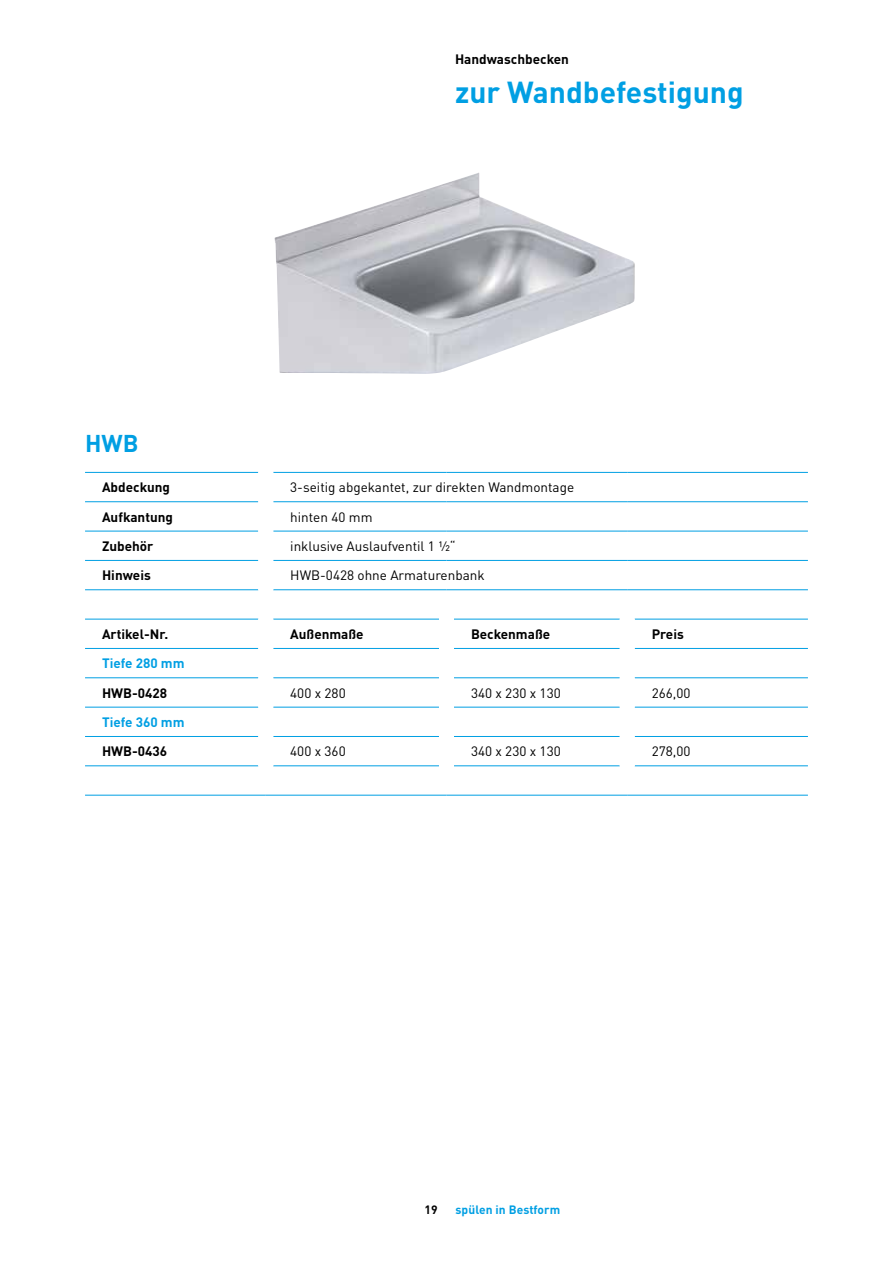
<style>
.page{position:relative;width:893px;height:1263px;background:#fff}
.page>*{position:absolute;margin:0;border:0;box-sizing:border-box;transform-origin:0 0}
.t1{font:700 30px "DIN Pro";color:#009fe3}
.t2{font:700 24px "DIN Pro";color:#009fe3}
.t3{font:13.5px "DIN Pro";color:#000}
.t4{font:700 13.5px "DIN Pro";color:#000}
.t5{font:700 13.5px "DIN Pro";color:#009fe3}
.t6{font:700 12px "DIN Pro";letter-spacing:.005em;color:#009fe3}
.t7{font:700 12px "DIN Pro";color:#000}
</style>
<div class="page">
<hr style="left:85px;top:472px;width:173px;height:1px;background:#009fe3">
<hr style="left:273px;top:472px;width:173px;height:1px;background:#009fe3">
<hr style="left:446px;top:472px;width:181px;height:1px;background:#009fe3">
<hr style="left:627px;top:472px;width:181px;height:1px;background:#009fe3">
<hr style="left:85px;top:501px;width:173px;height:1px;background:#009fe3">
<hr style="left:273px;top:501px;width:173px;height:1px;background:#009fe3">
<hr style="left:446px;top:501px;width:181px;height:1px;background:#009fe3">
<hr style="left:627px;top:501px;width:181px;height:1px;background:#009fe3">
<hr style="left:85px;top:531px;width:173px;height:1px;background:#009fe3">
<hr style="left:273px;top:531px;width:173px;height:1px;background:#009fe3">
<hr style="left:446px;top:531px;width:181px;height:1px;background:#009fe3">
<hr style="left:627px;top:531px;width:181px;height:1px;background:#009fe3">
<hr style="left:85px;top:560px;width:173px;height:1px;background:#009fe3">
<hr style="left:273px;top:560px;width:173px;height:1px;background:#009fe3">
<hr style="left:446px;top:560px;width:181px;height:1px;background:#009fe3">
<hr style="left:627px;top:560px;width:181px;height:1px;background:#009fe3">
<hr style="left:85px;top:589px;width:173px;height:1px;background:#009fe3">
<hr style="left:273px;top:589px;width:173px;height:1px;background:#009fe3">
<hr style="left:446px;top:589px;width:181px;height:1px;background:#009fe3">
<hr style="left:627px;top:589px;width:181px;height:1px;background:#009fe3">
<hr style="left:85px;top:619px;width:173px;height:1px;background:#009fe3">
<hr style="left:273px;top:619px;width:166px;height:1px;background:#009fe3">
<hr style="left:454px;top:619px;width:166px;height:1px;background:#009fe3">
<hr style="left:635px;top:619px;width:173px;height:1px;background:#009fe3">
<hr style="left:85px;top:648px;width:173px;height:1px;background:#009fe3">
<hr style="left:273px;top:648px;width:166px;height:1px;background:#009fe3">
<hr style="left:454px;top:648px;width:166px;height:1px;background:#009fe3">
<hr style="left:635px;top:648px;width:173px;height:1px;background:#009fe3">
<hr style="left:85px;top:677px;width:173px;height:1px;background:#009fe3">
<hr style="left:273px;top:677px;width:166px;height:1px;background:#009fe3">
<hr style="left:454px;top:677px;width:166px;height:1px;background:#009fe3">
<hr style="left:635px;top:677px;width:173px;height:1px;background:#009fe3">
<hr style="left:85px;top:707px;width:173px;height:1px;background:#009fe3">
<hr style="left:273px;top:707px;width:166px;height:1px;background:#009fe3">
<hr style="left:454px;top:707px;width:166px;height:1px;background:#009fe3">
<hr style="left:635px;top:707px;width:173px;height:1px;background:#009fe3">
<hr style="left:85px;top:736px;width:173px;height:1px;background:#009fe3">
<hr style="left:273px;top:736px;width:166px;height:1px;background:#009fe3">
<hr style="left:454px;top:736px;width:166px;height:1px;background:#009fe3">
<hr style="left:635px;top:736px;width:173px;height:1px;background:#009fe3">
<hr style="left:85px;top:765px;width:173px;height:1px;background:#009fe3">
<hr style="left:273px;top:765px;width:166px;height:1px;background:#009fe3">
<hr style="left:454px;top:765px;width:166px;height:1px;background:#009fe3">
<hr style="left:635px;top:765px;width:173px;height:1px;background:#009fe3">
<hr style="left:85px;top:795px;width:181px;height:1px;background:#009fe3">
<hr style="left:266px;top:795px;width:180px;height:1px;background:#009fe3">
<hr style="left:446px;top:795px;width:181px;height:1px;background:#009fe3">
<hr style="left:627px;top:795px;width:181px;height:1px;background:#009fe3">
<img style="left:274px;top:173px;width:361px;height:201px">
<p class="t4" style="left:455px;top:48px;width:115px">Handwaschbecken</p>
<h1 class="t1" style="left:455px;top:69px;width:290px">zur Wandbefestigung</h1>
<h2 class="t2" style="left:85px;top:425px;width:55px">HWB</h2>
<p class="t4" style="left:102px;top:477px;width:70px">Abdeckung</p>
<p class="t3" style="left:290px;top:477px;width:285px">3-seitig abgekantet, zur direkten Wandmontage</p>
<p class="t4" style="left:102px;top:506px;width:73px">Aufkantung</p>
<p class="t3" style="left:290px;top:506px;width:84px">hinten 40 mm</p>
<p class="t4" style="left:102px;top:535px;width:53px">Zubehör</p>
<p class="t3" style="left:290px;top:536px;width:167px">inklusive Auslaufventil 1 ½“</p>
<p class="t4" style="left:102px;top:565px;width:50px">Hinweis</p>
<p class="t3" style="left:290px;top:565px;width:196px">HWB-0428 ohne Armaturenbank</p>
<p class="t4" style="left:102px;top:623px;width:68px">Artikel-Nr.</p>
<p class="t4" style="left:290px;top:623px;width:75px">Außenmaße</p>
<p class="t4" style="left:471px;top:623px;width:81px">Beckenmaße</p>
<p class="t4" style="left:652px;top:623px;width:34px">Preis</p>
<p class="t5" style="left:102px;top:653px;width:84px">Tiefe 280 mm</p>
<p class="t4" style="left:102px;top:682px;width:67px">HWB-0428</p>
<p class="t3" style="left:290px;top:682px;width:57px">400 x 280</p>
<p class="t3" style="left:471px;top:682px;width:91px">340 x 230 x 130</p>
<p class="t3" style="left:652px;top:682px;width:40px">266,00</p>
<p class="t5" style="left:102px;top:711px;width:84px">Tiefe 360 mm</p>
<p class="t4" style="left:102px;top:741px;width:67px">HWB-0436</p>
<p class="t3" style="left:290px;top:741px;width:57px">400 x 360</p>
<p class="t3" style="left:471px;top:741px;width:91px">340 x 230 x 130</p>
<p class="t3" style="left:652px;top:741px;width:40px">278,00</p>
<p class="t7" style="left:425px;top:1200px;width:15px">19</p>
<p class="t6" style="left:456px;top:1200px;width:106px">spülen in Bestform</p>
</div>
